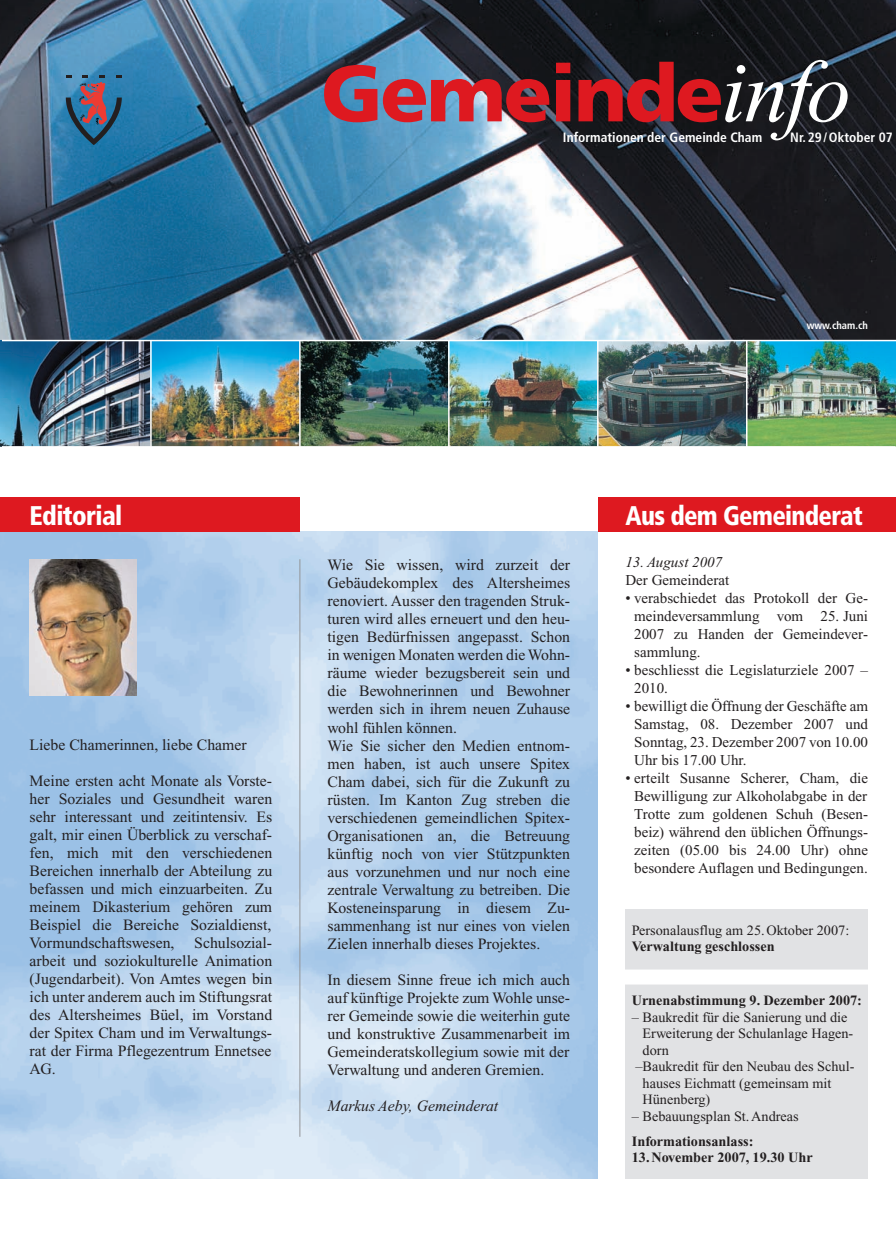
<style>
.page{position:relative;width:896px;height:1234px;background:#fff}
.page>*{position:absolute;margin:0;border:0;box-sizing:border-box;transform-origin:0 0}
.t1{font:italic 88.5px "Times New Roman";color:#fff}
.t2{font:900 79.5px "Frutiger";letter-spacing:-.03em;color:#de1920}
.t3{font:900 condensed 27px "Frutiger";letter-spacing:-.025em;color:#fff;scale:.93 1}
.t4{font:900 condensed 27px "Frutiger";letter-spacing:-.025em;color:#fff;scale:.95 1}
.t5{font:15.75px/18px "Times New Roman";color:#231f20;text-align:justify}
.t6{font:italic 15.75px "Times New Roman";color:#231f20}
.t7{font:15px/18px "Times New Roman";color:#231f20;text-align:justify}
.t8{font:italic 15px "Times New Roman";color:#231f20}
.t9{font:14.25px "Times New Roman";color:#231f20}
.t10{font:700 14.25px/16.5px "Times New Roman";color:#231f20}
.t11{font:700 condensed 13.5px "Frutiger";color:#fff}
.t12{font:700 condensed 10.5px "Frutiger";color:#fff}
</style>
<div class="page">
<img style="left:0;top:0;width:895px;height:1179px">
<h1 class="t1" style="left:721px;top:60px;width:131px">info</h1>
<h2 class="t2" style="left:321px;top:62px;width:404px">Gemeinde</h2>
<p class="t11" style="left:562px;top:132px;width:201px">Informationen der Gemeinde Cham</p>
<p class="t11" style="left:790px;top:132px;width:104px">Nr.29/Oktober 07</p>
<p class="t12" style="left:806px;top:321px;width:63px">www.cham.ch</p>
<h3 class="t4" style="left:30px;top:504px;width:99px">Editorial</h3>
<p class="t5" style="left:30px;top:737px;width:218px">Liebe Chamerinnen, liebe Chamer</p>
<p class="t5" style="left:30px;top:773px;width:244px">Meine ersten acht Monate als Vorste&shy;her Soziales und Gesundheit waren sehr interessant und zeitintensiv. Es galt, mir einen Überblick zu verschaf&shy;fen, mich mit den verschiedenen Bereichen innerhalb der Abteilung zu befassen und mich einzuarbeiten. Zu meinem Dikasterium gehören zum Beispiel die Bereiche Sozialdienst, Vormundschaftswesen,</p>
<p class="t5" style="left:30px;top:935px;width:244px;text-indent:165px">Schulsozial&shy;arbeit und soziokulturelle Animation (Jugendarbeit). Von Amtes wegen bin ich unter anderem auch im Stiftungsrat des Altersheimes Büel, im Vorstand der Spitex Cham und im Verwaltungs&shy;rat der Firma Pflegezentrum Ennetsee AG.</p>
<p class="t5" style="left:327px;top:558px;width:244px;text-align:left">Wie Sie wissen, wird zurzeit der Gebäudekomplex des Altersheimes renoviert. Ausser den tragenden Struk&shy;turen wird alles erneuert und den heu&shy;tigen Bedürfnissen angepasst. Schon in wenigen Monaten werden die Wohn&shy;räume wieder bezugsbereit sein und die Bewohnerinnen und Bewohner werden sich in ihrem neuen Zuhause wohl fühlen können.<br>Wie Sie sicher den Medien entnom&shy;men haben, ist auch unsere Spitex Cham dabei, sich für die Zukunft zu rüsten. Im Kanton Zug streben die verschiedenen gemeindlichen Spitex-Organisationen an, die Betreuung künftig noch von vier Stützpunkten aus vorzunehmen und nur noch eine zentrale Verwaltung zu betreiben. Die Kosteneinsparung in diesem Zu&shy;sammenhang ist nur eines von vielen Zielen innerhalb dieses Projektes.</p>
<p class="t5" style="left:327px;top:972px;width:244px">In diesem Sinne freue ich mich auch auf künftige Projekte zum Wohle unse&shy;rer Gemeinde sowie die weiterhin gute und konstruktive Zusammenarbeit im Gemeinderatskollegium sowie mit der Verwaltung und anderen Gremien.</p>
<p class="t6" style="left:327px;top:1100px;width:172px">Markus Aeby, Gemeinderat</p>
<h3 class="t3" style="left:625px;top:504px;width:256px">Aus dem Gemeinderat</h3>
<p class="t8" style="left:625px;top:556px;width:98px">13. August 2007</p>
<p class="t7" style="left:625px;top:572px;width:105px">Der Gemeinderat</p>
<p class="t7" style="left:634px;top:590px;width:235px;text-indent:-9px">• verabschiedet das Protokoll der Ge&shy;meindeversammlung vom 25. Juni 2007 zu Handen der Gemeindever&shy;sammlung.</p>
<p class="t7" style="left:634px;top:662px;width:235px;text-indent:-9px">• beschliesst die Legislaturziele 2007 –<br>2010.</p>
<p class="t7" style="left:634px;top:698px;width:235px;text-indent:-9px">• bewilligt die Öffnung der Geschäfte am Samstag, 08. Dezember 2007 und Sonntag, 23. Dezember 2007 von 10.00<br>Uhr bis 17.00 Uhr.</p>
<p class="t7" style="left:625px;top:770px;width:244px;text-align:center">• erteilt Susanne Scherer, Cham, die Bewilligung zur Alkoholabgabe in der Trotte zum goldenen Schuh (Besen&shy;beiz) während den üblichen Öffnungs&shy;zeiten (05.00 bis 24.00 Uhr) ohne besondere Auflagen und Bedingungen.</p>
<p class="t9" style="left:631px;top:925px;width:219px">Personalausflug am 25.Oktober 2007:</p>
<p class="t10" style="left:631px;top:940px;width:144px">Verwaltung geschlossen</p>
<p class="t10" style="left:631px;top:994px;width:231px">Urnenabstimmung 9. Dezember 2007:</p>
<p class="t9" style="left:631px;top:1012px;width:217px">– Baukredit für die Sanierung und die</p>
<p class="t9" style="left:642px;top:1028px;width:212px">Erweiterung der Schulanlage Hagen-</p>
<p class="t9" style="left:642px;top:1045px;width:28px">dorn</p>
<p class="t9" style="left:635px;top:1061px;width:220px">–Baukredit für den Neubau des Schul-</p>
<p class="t9" style="left:642px;top:1078px;width:190px">hauses Eichmatt (gemeinsam mit</p>
<p class="t9" style="left:642px;top:1094px;width:69px">Hünenberg)</p>
<p class="t9" style="left:631px;top:1111px;width:168px">– Bebauungsplan St.Andreas</p>
<p class="t10" style="left:631px;top:1134px;width:182px">Informationsanlass:<br>13.November 2007, 19.30 Uhr</p>
</div>
